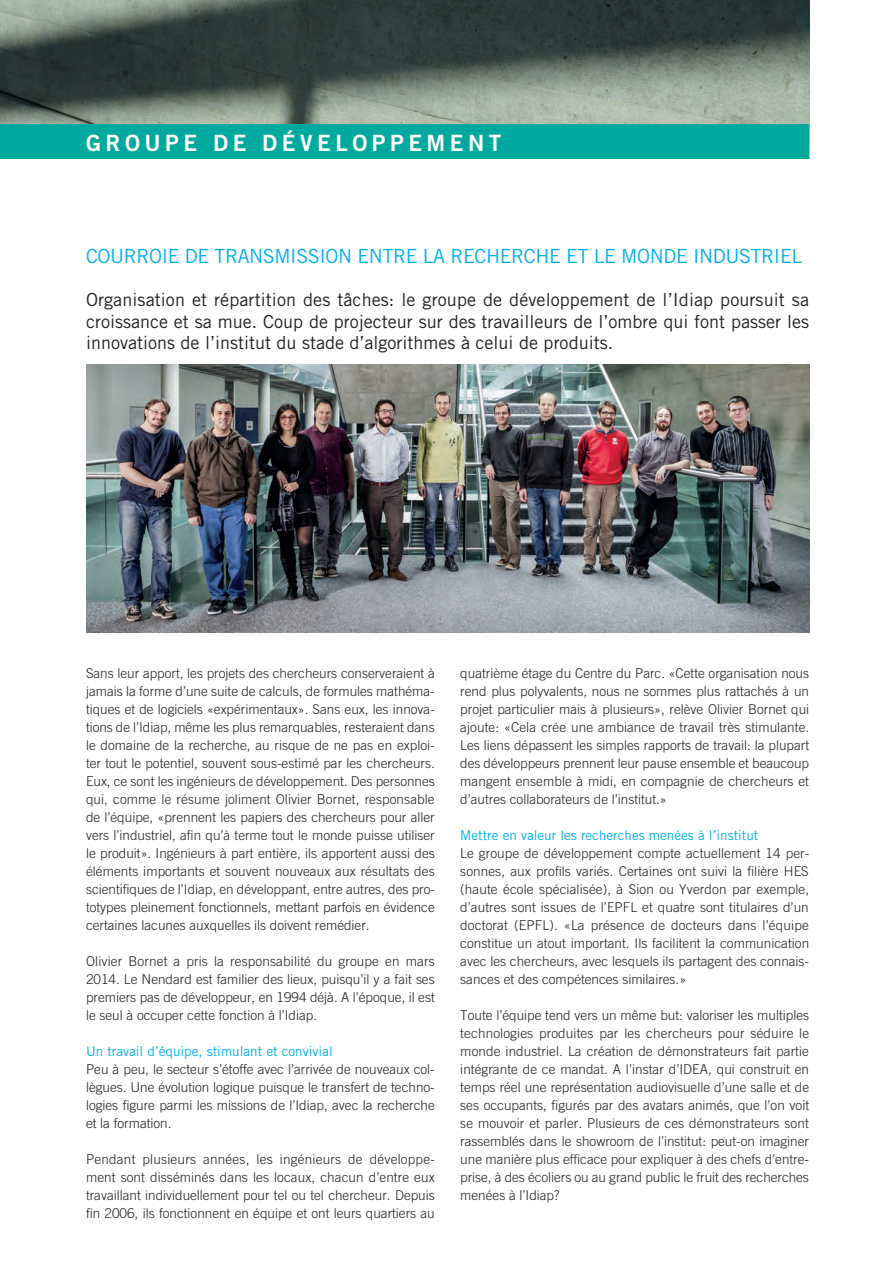
<style>
.page{position:relative;width:893px;height:1264px;background:#fff}
.page>*{position:absolute;margin:0;border:0;box-sizing:border-box;transform-origin:0 0}
.t1{font:22.5px "Trade Gothic Bold Two";letter-spacing:.2em;color:#fff}
.t2{font:19.5px "Trade Gothic";letter-spacing:-.02em;color:#00aeef}
.t3{font:18px/21.6px "Trade Gothic";color:#231f20;text-align:justify}
.t4{font:300 13.5px/18px "Trade Gothic";color:#231f20;text-align:justify}
.s1{font-weight:400;color:#00aeef}
</style>
<div class="page">
<img style="left:0;top:0;width:809px;height:124px">
<div style="left:0;top:124px;width:809px;height:34px;background:#00a99d"></div>
<img style="left:86px;top:364px;width:723px;height:268px">
<p class="t1" style="left:86px;top:129px;width:417px">GROUPE DE DÉVELOPPEMENT</p>
<p class="t2" style="left:86px;top:244px;width:718px">COURROIE DE TRANSMISSION ENTRE LA RECHERCHE ET LE MONDE INDUSTRIEL</p>
<p class="t3" style="left:86px;top:288px;width:724px">Organisation et répartition des tâches: le groupe de développement de l’Idiap poursuit sa croissance et sa mue. Coup de projecteur sur des travailleurs de l’ombre qui font passer les innovations de l’institut du stade d’algorithmes à celui de produits.</p>
<p class="t4" style="left:86px;top:664px;width:350px">Sans leur apport, les projets des chercheurs conserveraient à jamais la forme d’une suite de calculs, de formules mathéma&shy;tiques et de logiciels «expérimentaux». Sans eux, les innova&shy;tions de l’Idiap, même les plus remarquables, resteraient dans le domaine de la recherche, au risque de ne pas en exploi&shy;ter tout le potentiel, souvent sous-estimé par les chercheurs.<br>Eux, ce sont les ingénieurs de développement. Des personnes qui, comme le résume joliment Olivier Bornet, responsable de l’équipe, «prennent les papiers des chercheurs pour aller vers l’industriel, afin qu’à terme tout le monde puisse utiliser le produit». Ingénieurs à part entière, ils apportent aussi des éléments importants et souvent nouveaux aux résultats des scientifiques de l’Idiap, en développant, entre autres, des pro&shy;totypes pleinement fonctionnels, mettant parfois en évidence certaines lacunes auxquelles ils doivent remédier.</p>
<p class="t4" style="left:86px;top:952px;width:350px">Olivier Bornet a pris la responsabilité du groupe en mars 2014. Le Nendard est familier des lieux, puisqu’il y a fait ses premiers pas de développeur, en 1994 déjà. A l’époque, il est le seul à occuper cette fonction à l’Idiap.</p>
<p class="t4" style="left:86px;top:1042px;width:350px;text-align:left"><span class="s1">Un travail d’équipe, stimulant et convivial<br></span>Peu à peu, le secteur s’étoffe avec l’arrivée de nouveaux col&shy;lègues. Une évolution logique puisque le transfert de techno&shy;logies figure parmi les missions de l’Idiap, avec la recherche et la formation.</p>
<p class="t4" style="left:86px;top:1150px;width:350px">Pendant plusieurs années, les ingénieurs de développe&shy;ment sont disséminés dans les locaux, chacun d’entre eux travaillant individuellement pour tel ou tel chercheur. Depuis fin 2006, ils fonctionnent en équipe et ont leurs quartiers au</p>
<p class="t4" style="left:460px;top:664px;width:350px">quatrième étage du Centre du Parc. «Cette organisation nous rend plus polyvalents, nous ne sommes plus rattachés à un projet particulier mais à plusieurs», relève Olivier Bornet qui ajoute: «Cela crée une ambiance de travail très stimulante.<br>Les liens dépassent les simples rapports de travail: la plupart des développeurs prennent leur pause ensemble et beaucoup mangent ensemble à midi, en compagnie de chercheurs et d’autres collaborateurs de l’institut.»</p>
<p class="t4" style="left:460px;top:826px;width:350px;text-align:left"><span class="s1">Mettre en valeur les recherches menées à l’institut<br></span>Le groupe de développement compte actuellement 14 per&shy;sonnes, aux profils variés. Certaines ont suivi la filière HES (haute école spécialisée), à Sion ou Yverdon par exemple, d’autres sont issues de l’EPFL et quatre sont titulaires d’un doctorat (EPFL). «La présence de docteurs dans l’équipe constitue un atout important. Ils facilitent la communication avec les chercheurs, avec lesquels ils partagent des connais&shy;sances et des compétences similaires.»</p>
<p class="t4" style="left:460px;top:1006px;width:350px">Toute l’équipe tend vers un même but: valoriser les multiples technologies produites par les chercheurs pour séduire le monde industriel. La création de démonstrateurs fait partie intégrante de ce mandat. A l’instar d’IDEA, qui construit en temps réel une représentation audiovisuelle d’une salle et de ses occupants, figurés par des avatars animés, que l’on voit se mouvoir et parler. Plusieurs de ces démonstrateurs sont rassemblés dans le showroom de l’institut: peut-on imaginer une manière plus efficace pour expliquer à des chefs d’entre&shy;prise, à des écoliers ou au grand public le fruit des recherches menées à l’Idiap?</p>
</div>
